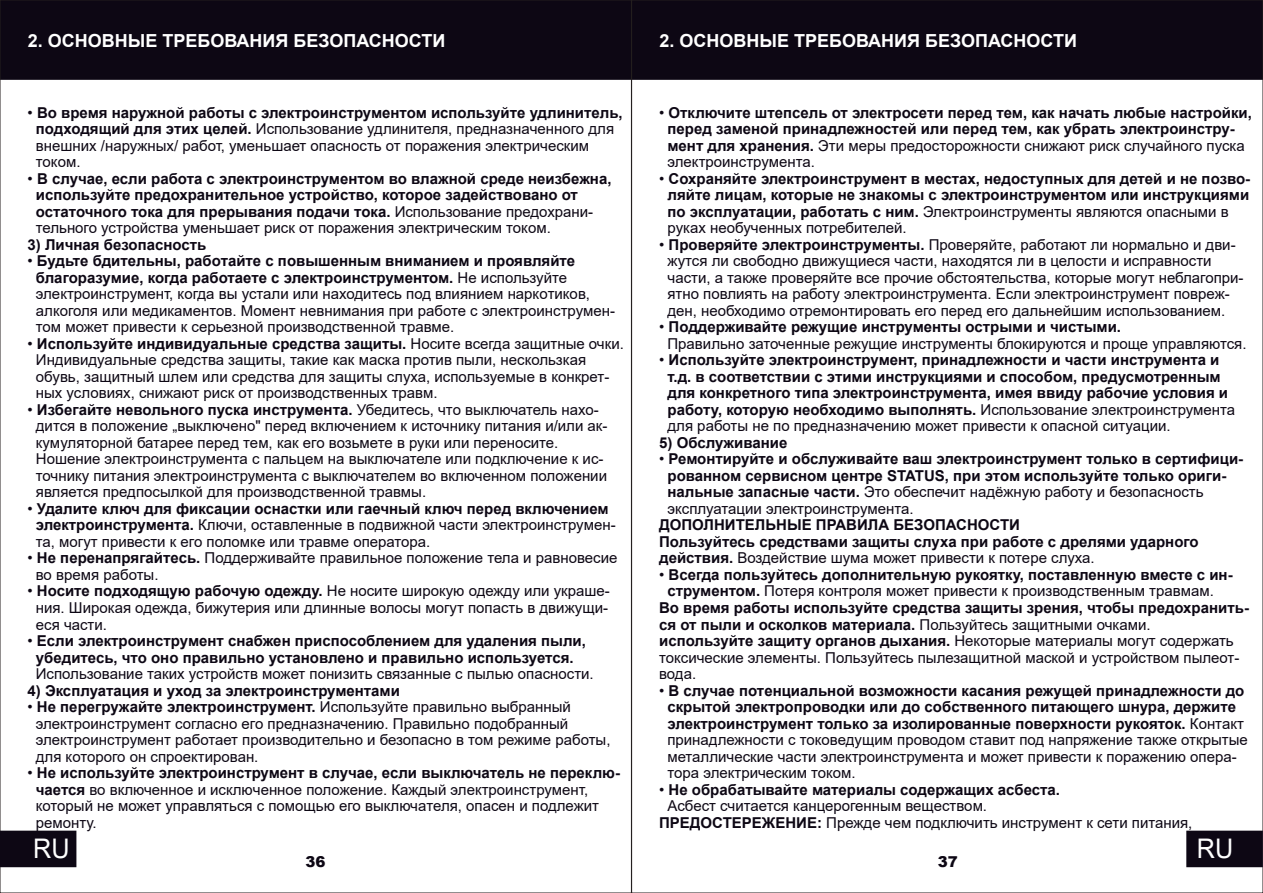
<style>
.page{position:relative;width:1263px;height:893px;background:#fff}
.page>*{position:absolute;margin:0;border:0;box-sizing:border-box;transform-origin:0 0}
.t1{font:27px "Arial";color:#fff;scale:.93 1}
.t2{font:700 18px "Arial";color:#fff}
.t3{font:15px/16.5px "Arial";color:#0d0714}
.t4{font:700 15px/16.5px "Arial";color:#0d0714}
.t5{font:900 15px "Arial";color:#0d0714}
.s1{font-weight:700}
.s2{font-weight:400}
</style>
<div class="page">
<div style="left:2px;top:2px;width:628px;height:78px;background:#0d0714"></div>
<div style="left:0;top:831px;width:76px;height:36px;background:#0d0714"></div>
<div style="left:633px;top:2px;width:628px;height:78px;background:#0d0714"></div>
<div style="left:1186px;top:831px;width:77px;height:36px;background:#0d0714"></div>
<p class="t2" style="left:28px;top:34px;width:419px">2. ОСНОВНЫЕ ТРЕБОВАНИЯ БЕЗОПАСНОСТИ</p>
<p class="t2" style="left:659px;top:34px;width:419px">2. ОСНОВНЫЕ ТРЕБОВАНИЯ БЕЗОПАСНОСТИ</p>
<p class="t3" style="left:36px;top:106px;width:588px;text-indent:-8px">• <span class="s1">Во время наружной работы с электроинструментом используйте удлинитель, подходящий для этих целей.</span> Использование удлинителя, предназначенного для внешних /наружных/ работ, уменьшает опасность от поражения электрическим током.</p>
<p class="t4" style="left:36px;top:172px;width:577px;text-indent:-8px"><span class="s2">•</span> В случае, если работа с электроинструментом во влажной среде неизбежна, используйте предохранительное устройство, которое задействовано от остаточного тока для прерывания подачи тока. <span class="s2">Использование предохрани&shy;тельного устройства уменьшает риск от поражения электрическим током.</span></p>
<p class="t4" style="left:28px;top:238px;width:180px">3) Личная безопасность</p>
<p class="t3" style="left:36px;top:254px;width:581px;text-indent:-8px">• <span class="s1">Будьте бдительны, работайте с повышенным вниманием и проявляйте благоразумие, когда работаете с электроинструментом.</span> Не используйте электроинструмент, когда вы устали или находитесь под влиянием наркотиков, алкоголя или медикаментов. Момент невнимания при работе с электроинструмен&shy;том может привести к серьезной производственной травме.</p>
<p class="t3" style="left:36px;top:337px;width:589px;text-indent:-8px">• <span class="s1">Используйте индивидуальные средства защиты.</span> Носите всегда защитные очки.<br>Индивидуальные средства защиты, такие как маска против пыли, нескользкая обувь, защитный шлем или средства для защиты слуха, используемые в конкрет&shy;ных условиях, снижают риск от производственных травм.</p>
<p class="t3" style="left:36px;top:403px;width:573px;text-indent:-8px">• <span class="s1">Избегайте невольного пуска инструмента.</span> Убедитесь, что выключатель нахо&shy;дится в положение „выключено" перед включением к источнику питания и/или ак&shy;кумуляторной батарее перед тем, как его возьмете в руки или переносите.<br>Ношение электроинструмента с пальцем на выключателе или подключение к ис&shy;точнику питания электроинструмента с выключателем во включенном положении является предпосылкой для производственной травмы.</p>
<p class="t3" style="left:36px;top:502px;width:581px;text-indent:-8px">• <span class="s1">Удалите ключ для фиксации оснастки или гаечный ключ перед включением электроинструмента.</span> Ключи, оставленные в подвижной части электроинструмен&shy;та, могут привести к его поломке или травме оператора.</p>
<p class="t3" style="left:36px;top:551px;width:583px;text-indent:-8px">• <span class="s1">Не перенапрягайтесь.</span> Поддерживайте правильное положение тела и равновесие во время работы.</p>
<p class="t3" style="left:36px;top:584px;width:575px;text-indent:-8px">• <span class="s1">Носите подходящую рабочую одежду.</span> Не носите широкую одежду или украше&shy;ния. Широкая одежда, бижутерия или длинные волосы могут попасть в движущи&shy;еся части.</p>
<p class="t4" style="left:28px;top:634px;width:560px;text-align:center"><span class="s2">•</span> Если электроинструмент снабжен приспособлением для удаления пыли, убедитесь, что оно правильно установлено и правильно используется.</p>
<p class="t3" style="left:36px;top:667px;width:559px">Использование таких устройств может понизить связанные с пылью опасности.</p>
<p class="t4" style="left:28px;top:683px;width:374px">4) Эксплуатация и уход за электроинструментами</p>
<p class="t3" style="left:36px;top:700px;width:576px;text-indent:-8px">• <span class="s1">Не перегружайте электроинструмент.</span> Используйте правильно выбранный электроинструмент согласно его предназначению. Правильно подобранный электроинструмент работает производительно и безопасно в том режиме работы, для которого он спроектирован.</p>
<p class="t3" style="left:36px;top:766px;width:586px;text-indent:-8px">• <span class="s1">Не используйте электроинструмент в случае, если выключатель не переклю&shy;чается</span> во включенное и исключенное положение. Каждый электроинструмент, который не может управляться с помощью его выключателя, опасен и подлежит ремонту.</p>
<h1 class="t1" style="left:33px;top:839px;width:41px">RU</h1>
<p class="t5" style="left:305px;top:856px;width:22px">36</p>
<p class="t4" style="left:667px;top:106px;width:586px;text-indent:-8px"><span class="s2">•</span> Отключите штепсель от электросети перед тем, как начать любые настройки, перед заменой принадлежностей или перед тем, как убрать электроинстру&shy;мент для хранения. <span class="s2">Эти меры предосторожности снижают риск случайного пуска электроинструмента.</span></p>
<p class="t4" style="left:667px;top:172px;width:584px;text-indent:-8px"><span class="s2">•</span> Сохраняйте электроинструмент в местах, недоступных для детей и не позво&shy;ляйте лицам, которые не знакомы с электроинструментом или инструкциями по эксплуатации, работать с ним. <span class="s2">Электроинструменты являются опасными в руках необученных потребителей.</span></p>
<p class="t3" style="left:667px;top:238px;width:578px;text-indent:-8px">• <span class="s1">Проверяйте электроинструменты.</span> Проверяйте, работают ли нормально и дви&shy;жутся ли свободно движущиеся части, находятся ли в целости и исправности части, а также проверяйте все прочие обстоятельства, которые могут неблагопри&shy;ятно повлиять на работу электроинструмента. Если электроинструмент повреж&shy;ден, необходимо отремонтировать его перед его дальнейшим использованием.</p>
<p class="t3" style="left:667px;top:320px;width:581px;text-indent:-8px">• <span class="s1">Поддерживайте режущие инструменты острыми и чистыми.<br></span>Правильно заточенные режущие инструменты блокируются и проще управляются.</p>
<p class="t4" style="left:667px;top:353px;width:569px;text-indent:-8px"><span class="s2">•</span> Используйте электроинструмент, принадлежности и части инструмента и т.д. в соответствии с этими инструкциями и способом, предусмотренным для конкретного типа электроинструмента, имея ввиду рабочие условия и работу, которую необходимо выполнять. <span class="s2">Использование электроинструмента для работы не по предназначению может привести к опасной ситуации.</span></p>
<p class="t4" style="left:659px;top:436px;width:130px">5) Обслуживание</p>
<p class="t4" style="left:667px;top:452px;width:577px;text-indent:-8px"><span class="s2">•</span> Ремонтируйте и обслуживайте ваш электроинструмент только в сертифици&shy;рованном сервисном центре STATUS, при этом используйте только ориги&shy;нальные запасные части. <span class="s2">Это обеспечит надёжную работу и безопасность эксплуатации электроинструмента.</span></p>
<p class="t4" style="left:659px;top:518px;width:541px">ДОПОЛНИТЕЛЬНЫЕ ПРАВИЛА БЕЗОПАСНОСТИ<br>Пользуйтесь средствами защиты слуха при работе с дрелями ударного действия. <span class="s2">Воздействие шума может привести к потере слуха.</span></p>
<p class="t4" style="left:659px;top:568px;width:575px"><span class="s2">•</span> Всегда пользуйтесь дополнительную рукоятку, поставленную вместе с ин-</p>
<p class="t3" style="left:667px;top:584px;width:548px"><span class="s1">струментом.</span> Потеря контроля может привести к производственным травмам.</p>
<p class="t4" style="left:659px;top:601px;width:591px">Во время работы используйте средства защиты зрения, чтобы предохранить-</p>
<p class="t4" style="left:659px;top:617px;width:493px">ся от пыли и осколков материала. <span class="s2">Пользуйтесь защитными очками.</span></p>
<p class="t4" style="left:659px;top:634px;width:576px">используйте защиту органов дыхания. <span class="s2">Некоторые материалы могут содержать</span></p>
<p class="t3" style="left:659px;top:650px;width:582px">токсические элементы. Пользуйтесь пылезащитной маской и устройством пылеот-</p>
<p class="t3" style="left:659px;top:667px;width:39px">вода.</p>
<p class="t4" style="left:667px;top:683px;width:582px;text-indent:-8px"><span class="s2">•</span> В случае потенциальной возможности касания режущей принадлежности до скрытой электропроводки или до собственного питающего шнура, держите электроинструмент только за изолированные поверхности рукояток. <span class="s2">Контакт принадлежности с токоведущим проводом ставит под напряжение также открытые металлические части электроинструмента и может привести к поражению опера&shy;тора электрическим током.</span></p>
<p class="t4" style="left:659px;top:782px;width:402px"><span class="s2">•</span> Не обрабатывайте материалы содержащих асбеста.</p>
<p class="t3" style="left:667px;top:799px;width:321px">Асбест считается канцерогенным веществом.</p>
<p class="t3" style="left:659px;top:815px;width:535px"><span class="s1">ПРЕДОСТЕРЕЖЕНИЕ:</span> Прежде чем подключить инструмент к сети питания,</p>
<p class="t5" style="left:938px;top:856px;width:22px">37</p>
<h1 class="t1" style="left:1197px;top:839px;width:41px">RU</h1>
</div>
